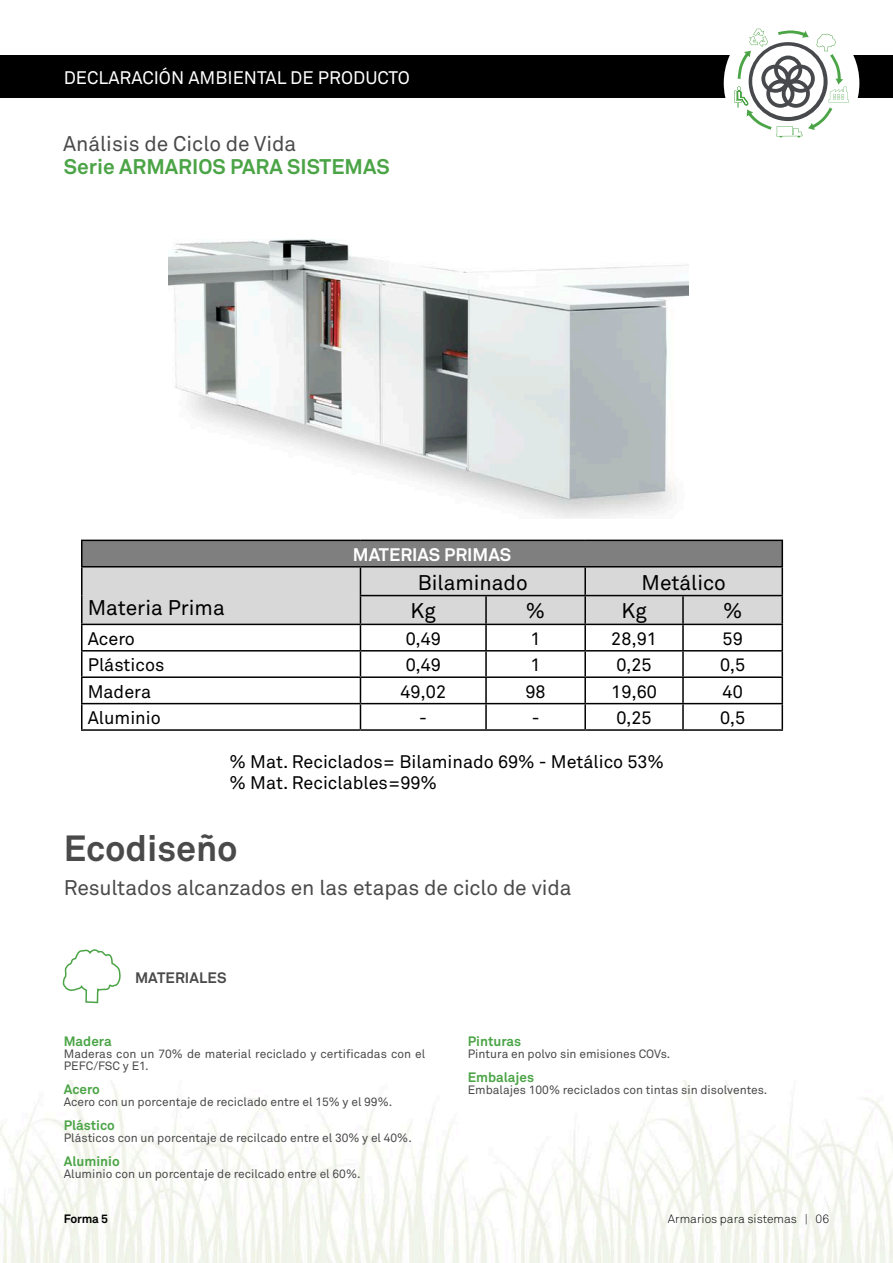
<style>
.page{position:relative;width:893px;height:1263px;background:#fff}
.page>*{position:absolute;margin:0;border:0;box-sizing:border-box;transform-origin:0 0}
.t1{font:700 36px "Akkurat";color:#4a4a4b}
.t2{font:21px "Akkurat";color:#4a4a4b}
.t3{font:21px "Akkurat";color:#000}
.t4{font:700 21px "Akkurat";color:#4ba446}
.t5{font:18px/21.6px "Akkurat";color:#000}
.t6{font:18px "Akkurat";color:#fff}
.t7{font:700 18px "Akkurat";color:#fff}
.t8{font:700 15px "Akkurat";letter-spacing:.005em;color:#4a4a4b}
.t9{font:700 13.5px "Akkurat";color:#4ba446}
.t10{font:12px/12px "Akkurat";color:#4a4a4b}
.t11{font:300 12px "Akkurat";color:#000}
.t12{font:700 12px "Akkurat";letter-spacing:-.02em;color:#000}
</style>
<div class="page">
<img style="left:169px;top:239px;width:519px;height:280px">
<img style="left:0;top:1080px;width:893px;height:183px">
<div style="left:0;top:55px;width:893px;height:43px;background:#000"></div>
<div style="left:724px;top:15px;width:135px;height:136px;background:#fff;border-radius:50%"></div>
<svg style="left:735px;top:29px;width:114px;height:109px"></svg>
<svg style="left:62px;top:949px;width:59px;height:55px"></svg>
<hr style="left:81px;top:729px;width:279px;height:2px;background:#000">
<hr style="left:360px;top:729px;width:126px;height:2px;background:#000">
<hr style="left:486px;top:729px;width:99px;height:2px;background:#000">
<hr style="left:585px;top:729px;width:98px;height:2px;background:#000">
<hr style="left:683px;top:729px;width:100px;height:2px;background:#000">
<svg style="left:81px;top:541px;width:702px;height:188px"></svg>
<hr style="left:81px;top:540px;width:279px;height:1px;background:#000">
<hr style="left:360px;top:540px;width:126px;height:1px;background:#000">
<hr style="left:486px;top:540px;width:99px;height:1px;background:#000">
<hr style="left:585px;top:540px;width:98px;height:1px;background:#000">
<hr style="left:683px;top:540px;width:100px;height:1px;background:#000">
<hr style="left:81px;top:566px;width:279px;height:1px;background:#000">
<hr style="left:360px;top:566px;width:126px;height:1px;background:#000">
<hr style="left:486px;top:566px;width:99px;height:1px;background:#000">
<hr style="left:585px;top:566px;width:98px;height:1px;background:#000">
<hr style="left:683px;top:566px;width:100px;height:1px;background:#000">
<h3 class="t6" style="left:64px;top:66px;width:347px">DECLARACIÓN AMBIENTAL DE PRODUCTO</h3>
<h2 class="t2" style="left:63px;top:130px;width:235px">Análisis de Ciclo de Vida</h2>
<h2 class="t4" style="left:64px;top:154px;width:327px">Serie ARMARIOS PARA SISTEMAS</h2>
<h2 class="t3" style="left:88px;top:594px;width:139px">Materia Prima</h2>
<h3 class="t7" style="left:353px;top:543px;width:160px">MATERIAS PRIMAS</h3>
<h2 class="t3" style="left:418px;top:569px;width:112px">Bilaminado</h2>
<h2 class="t3" style="left:641px;top:569px;width:86px">Metálico</h2>
<h2 class="t3" style="left:411px;top:598px;width:27px">Kg</h2>
<h2 class="t3" style="left:526px;top:598px;width:21px">%</h2>
<h2 class="t3" style="left:621px;top:598px;width:27px">Kg</h2>
<h2 class="t3" style="left:723px;top:598px;width:21px">%</h2>
<h3 class="t5" style="left:88px;top:627px;width:49px">Acero</h3>
<h3 class="t5" style="left:406px;top:627px;width:37px">0,49</h3>
<h3 class="t5" style="left:531px;top:627px;width:12px">1</h3>
<h3 class="t5" style="left:611px;top:627px;width:47px">28,91</h3>
<h3 class="t5" style="left:723px;top:627px;width:22px">59</h3>
<h3 class="t5" style="left:88px;top:654px;width:78px">Plásticos</h3>
<h3 class="t5" style="left:406px;top:654px;width:37px">0,49</h3>
<h3 class="t5" style="left:531px;top:654px;width:12px">1</h3>
<h3 class="t5" style="left:616px;top:654px;width:37px">0,25</h3>
<h3 class="t5" style="left:720px;top:654px;width:27px">0,5</h3>
<h3 class="t5" style="left:88px;top:680px;width:65px">Madera</h3>
<h3 class="t5" style="left:400px;top:680px;width:47px">49,02</h3>
<h3 class="t5" style="left:526px;top:680px;width:22px">98</h3>
<h3 class="t5" style="left:611px;top:680px;width:47px">19,60</h3>
<h3 class="t5" style="left:723px;top:680px;width:22px">40</h3>
<h3 class="t5" style="left:88px;top:707px;width:75px">Aluminio</h3>
<h3 class="t5" style="left:419px;top:707px;width:9px">-</h3>
<h3 class="t5" style="left:532px;top:707px;width:9px">-</h3>
<h3 class="t5" style="left:616px;top:707px;width:37px">0,25</h3>
<h3 class="t5" style="left:720px;top:707px;width:27px">0,5</h3>
<h3 class="t5" style="left:230px;top:750px;width:436px">% Mat. Reciclados= Bilaminado 69% - Metálico 53% % Mat. Reciclables=99%</h3>
<h1 class="t1" style="left:64px;top:826px;width:176px">Ecodiseño</h1>
<h2 class="t2" style="left:64px;top:874px;width:509px">Resultados alcanzados en las etapas de ciclo de vida</h2>
<p class="t8" style="left:135px;top:968px;width:93px">MATERIALES</p>
<p class="t9" style="left:64px;top:1032px;width:49px">Madera</p>
<p class="t10" style="left:64px;top:1047px;width:363px">Maderas con un 70% de material reciclado y certificadas con el<br>PEFC/FSC y E1.</p>
<p class="t9" style="left:64px;top:1080px;width:38px">Acero</p>
<p class="t10" style="left:64px;top:1095px;width:330px">Acero con un porcentaje de reciclado entre el 15% y el 99%.</p>
<p class="t9" style="left:64px;top:1116px;width:53px">Plástico</p>
<p class="t10" style="left:64px;top:1131px;width:350px">Plásticos con un porcentaje de recilcado entre el 30% y el 40%.</p>
<p class="t9" style="left:64px;top:1152px;width:57px">Aluminio</p>
<p class="t10" style="left:64px;top:1167px;width:298px">Aluminio con un porcentaje de recilcado entre el 60%.</p>
<p class="t9" style="left:468px;top:1032px;width:55px">Pinturas</p>
<p class="t10" style="left:468px;top:1047px;width:204px">Pintura en polvo sin emisiones COVs.</p>
<p class="t9" style="left:468px;top:1068px;width:68px">Embalajes</p>
<p class="t10" style="left:468px;top:1083px;width:301px">Embalajes 100% reciclados con tintas sin disolventes.</p>
<p class="t12" style="left:64px;top:1211px;width:46px">Forma 5</p>
<p class="t11" style="left:668px;top:1211px;width:163px">Armarios para sistemas | 06</p>
</div>
